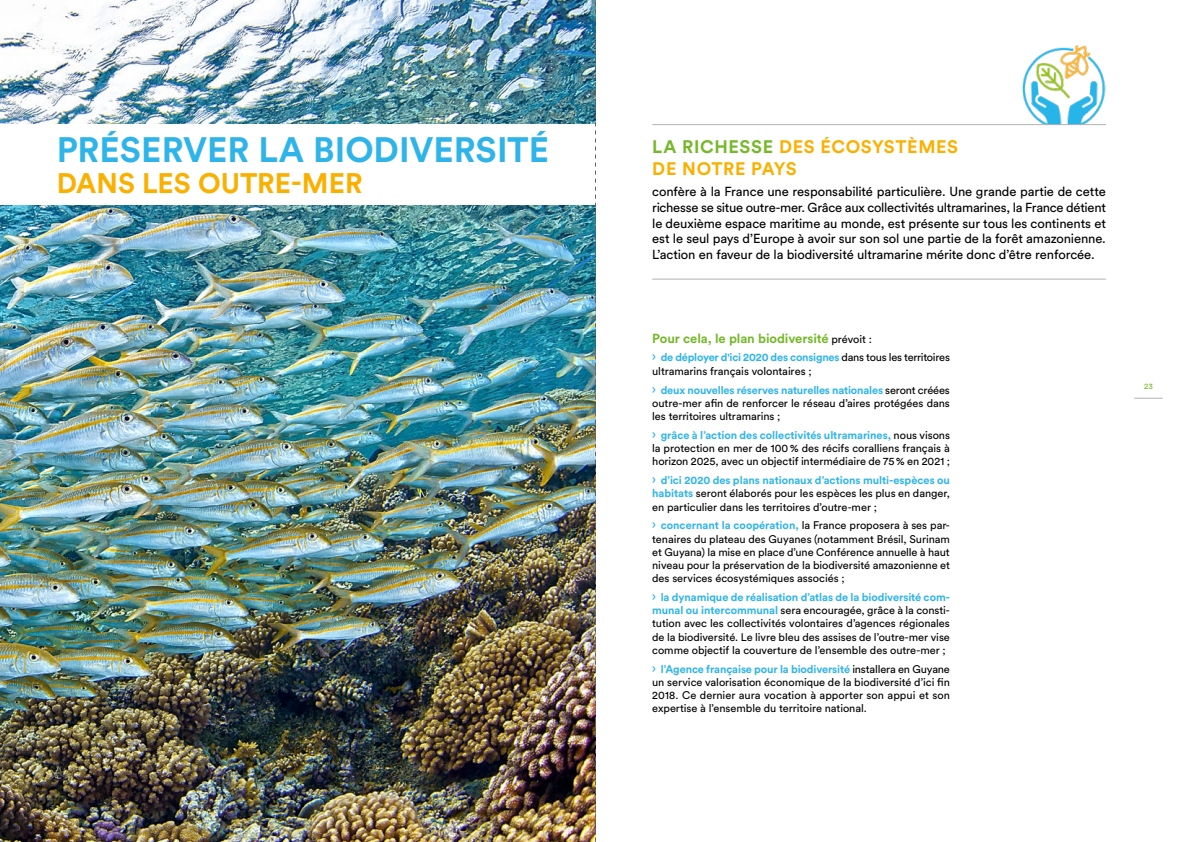
<style>
.page{position:relative;width:1191px;height:842px;background:#fff}
.page>*{position:absolute;margin:0;border:0;box-sizing:border-box;transform-origin:0 0}
.t1{font:700 35px "Circular Std";color:#2fb4e9}
.t2{font:700 28px "Circular Std";color:#f9b000}
.t3{font:700 18px/21.6px "Circular Std";letter-spacing:.035em;color:#f9b000}
.t4{font:13px/15.6px "Circular Std";letter-spacing:-.01em;color:#000;text-align:justify}
.t5{font:700 13px "Circular Std";letter-spacing:-.005em;color:#76b82a}
.t6{font:11px/13.2px "Circular Std";letter-spacing:-.005em;color:#000;text-align:justify}
.t7{font:8px "Circular Std";color:#76b82a}
.s1{color:#76b82a}
.s2{font-weight:400;font-size:11px;color:#000}
.s3{font-size:14px;color:#2fb4e9}
.s4{font-weight:700;color:#2fb4e9}
</style>
<div class="page">
<img style="left:0;top:0;width:595px;height:842px">
<div style="left:0;top:125px;width:595px;height:80px;background:#fff"></div>
<img style="left:1022px;top:45px;width:84px;height:79px">
<hr style="left:652px;top:124px;width:454px;height:1px;background:#b3b2b2">
<hr style="left:652px;top:279px;width:454px;height:1px;background:#b3b2b2">
<svg style="left:1134px;top:398px;width:28px;height:1px"></svg>
<svg style="left:595px;top:0;width:1px;height:842px"></svg>
<h1 class="t1" style="left:57px;top:127px;width:493px">PRÉSERVER LA BIODIVERSITÉ</h1>
<h2 class="t2" style="left:57px;top:165px;width:307px">DANS LES OUTRE-MER</h2>
<h3 class="t3" style="left:652px;top:136px;width:307px"><span class="s1">LA RICHESSE</span> DES ÉCOSYSTÈMES<br>DE NOTRE PAYS</h3>
<p class="t4" style="left:652px;top:184px;width:455px">confère à la France une responsabilité particulière. Une grande partie de cette richesse se situe outre-mer. Grâce aux collectivités ultramarines, la France détient le deuxième espace maritime au monde, est présente sur tous les continents et est le seul pays d’Europe à avoir sur son sol une partie de la forêt amazonienne.<br>L’action en faveur de la biodiversité ultramarine mérite donc d’être renforcée.</p>
<p class="t5" style="left:652px;top:330px;width:221px">Pour cela, le plan biodiversité <span class="s2">prévoit :</span></p>
<p class="t6" style="left:652px;top:351px;width:299px"><span class="s3">›</span> <span class="s4">de déployer d'ici 2020 des consignes</span> dans tous les territoires ultramarins français volontaires ;</p>
<p class="t6" style="left:652px;top:383px;width:299px"><span class="s3">›</span> <span class="s4">deux nouvelles réserves naturelles nationales</span> seront créées outre-mer afin de renforcer le réseau d’aires protégées dans les territoires ultramarins ;</p>
<p class="t6" style="left:652px;top:428px;width:299px"><span class="s3">›</span> <span class="s4">grâce à l’action des collectivités ultramarines,</span> nous visons la protection en mer de 100% des récifs coralliens français à horizon 2025, avec un objectif intermédiaire de 75% en 2021 ;</p>
<p class="t6" style="left:652px;top:473px;width:299px"><span class="s3">›</span> <span class="s4">d’ici 2020 des plans nationaux d’actions multi-espèces ou habitats</span> seront élaborés pour les espèces les plus en danger, en particulier dans les territoires d’outre-mer ;</p>
<p class="t6" style="left:652px;top:519px;width:299px"><span class="s3">›</span> <span class="s4">concernant la coopération,</span> la France proposera à ses par&shy;tenaires du plateau des Guyanes (notamment Brésil, Surinam et Guyana) la mise en place d’une Conférence annuelle à haut niveau pour la préservation de la biodiversité amazonienne et des services écosystémiques associés ;</p>
<p class="t6" style="left:652px;top:590px;width:299px"><span class="s3">›</span> <span class="s4">la dynamique de réalisation d’atlas de la biodiversité com&shy;munal ou intercommunal</span> sera encouragée, grâce à la consti&shy;tution avec les collectivités volontaires d’agences régionales de la biodiversité. Le livre bleu des assises de l’outre-mer vise comme objectif la couverture de l’ensemble des outre-mer ;</p>
<p class="t6" style="left:652px;top:662px;width:299px"><span class="s3">›</span> <span class="s4">l’Agence française pour la biodiversité</span> installera en Guyane un service valorisation économique de la biodiversité d’ici fin 2018. Ce dernier aura vocation à apporter son appui et son expertise à l’ensemble du territoire national.</p>
<p class="t7" style="left:1144px;top:381px;width:10px">23</p>
</div>
